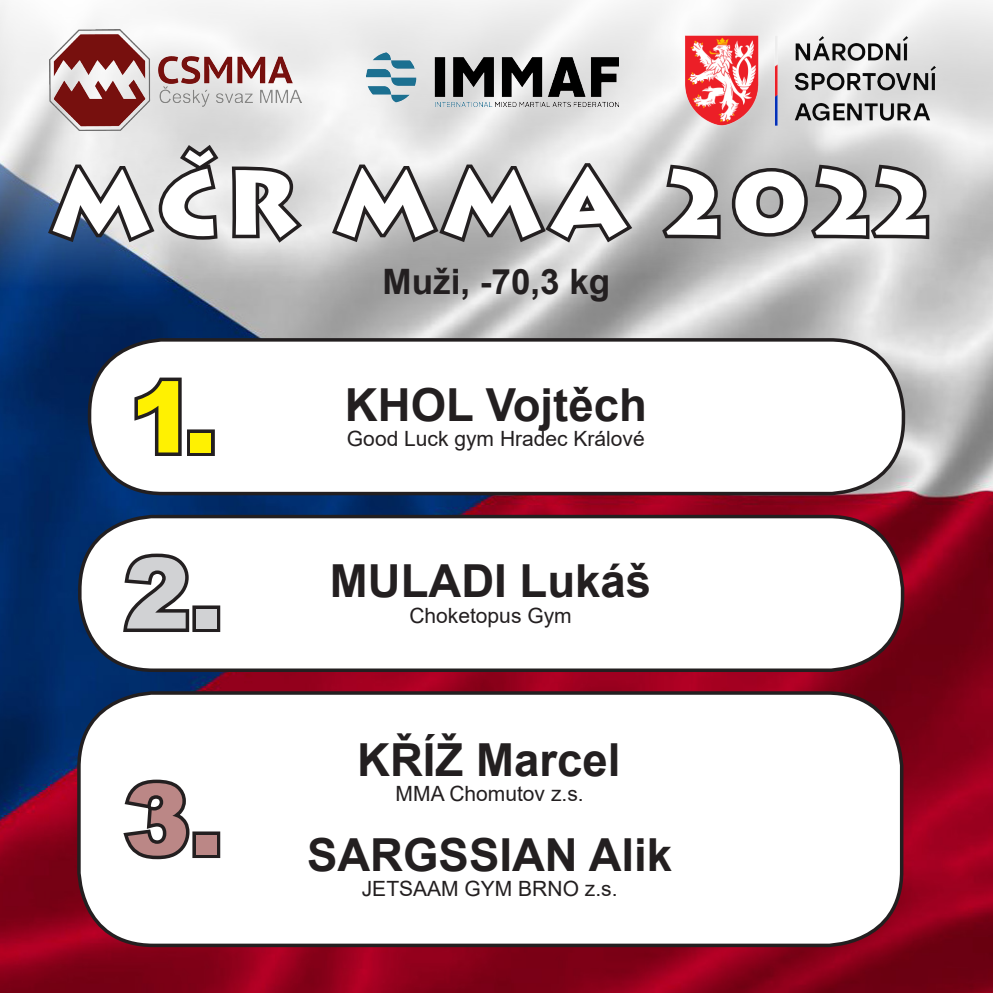
<style>
.page{position:relative;width:993px;height:993px;background:#fff}
.page>*{position:absolute;margin:0;border:0;box-sizing:border-box;transform-origin:0 0}
.t1{font:900 98px "Arial";color:#fff101}
.t2{font:900 98px "Arial";color:#d1d2d4}
.t3{font:900 98px "Arial";color:#bb8786}
.t4{font:900 91px "Lithos Pro";letter-spacing:.09em;color:#fff}
.t5{font:700 45.5px "Arial";color:#231f20}
.t6{font:700 35px "Arial";color:#231f20}
.t7{font:21px "Arial";color:#231f20}
</style>
<div class="page">
<img style="left:0;top:0;width:992px;height:992px">
<svg style="left:43px;top:140px;width:264px;height:108px;background:#a8a9ad"></svg>
<svg style="left:327px;top:160px;width:310px;height:87px;background:#a2a1a2"></svg>
<svg style="left:657px;top:161px;width:275px;height:83px;background:#8c8b8b"></svg>
<img style="left:50px;top:29px;width:252px;height:101px">
<img style="left:677px;top:25px;width:266px;height:110px">
<img style="left:366px;top:53px;width:252px;height:54px">
<div style="left:89px;top:340px;width:814px;height:153px;background:#fff;border-radius:74px"></div>
<div style="left:88px;top:338px;width:816px;height:157px;border:4px solid #231f20;border-radius:74px"></div>
<div style="left:80px;top:516px;width:822px;height:154px;background:#fff;border-radius:74px"></div>
<div style="left:78px;top:514px;width:826px;height:157px;border:4px solid #231f20;border-radius:74px"></div>
<div style="left:79px;top:692px;width:822px;height:253px;background:#fff;border-radius:74px"></div>
<div style="left:77px;top:691px;width:826px;height:255px;border:4px solid #231f20;border-radius:74px"></div>
<svg style="left:134px;top:377px;width:48px;height:79px"></svg>
<div style="left:187px;top:429px;width:28px;height:27px;border:7px solid #231f20"></div>
<svg style="left:123px;top:553px;width:70px;height:79px"></svg>
<div style="left:192px;top:605px;width:28px;height:26px;border:7px solid #231f20"></div>
<svg style="left:123px;top:779px;width:71px;height:81px"></svg>
<div style="left:192px;top:831px;width:28px;height:26px;border:7px solid #231f20"></div>
<p class="t4" style="left:52px;top:146px;width:890px">MČR MMA 2022</p>
<p class="t1" style="left:130px;top:346px;width:89px">1.</p>
<p class="t2" style="left:124px;top:522px;width:99px">2.</p>
<p class="t3" style="left:124px;top:748px;width:99px">3.</p>
<p class="t6" style="left:382px;top:257px;width:229px">Muži, -70,3 kg</p>
<p class="t5" style="left:345px;top:372px;width:303px">KHOL Vojtěch</p>
<p class="t7" style="left:347px;top:424px;width:299px">Good Luck gym Hradec Králové</p>
<p class="t5" style="left:330px;top:549px;width:323px">MULADI Lukáš</p>
<p class="t7" style="left:409px;top:600px;width:164px">Choketopus Gym</p>
<p class="t5" style="left:357px;top:727px;width:264px">KŘÍŽ Marcel</p>
<p class="t7" style="left:395px;top:778px;width:189px">MMA Chomutov z.s.</p>
<p class="t5" style="left:307px;top:822px;width:366px">SARGSSIAN Alik</p>
<p class="t7" style="left:361px;top:873px;width:257px">JETSAAM GYM BRNO z.s.</p>
</div>
